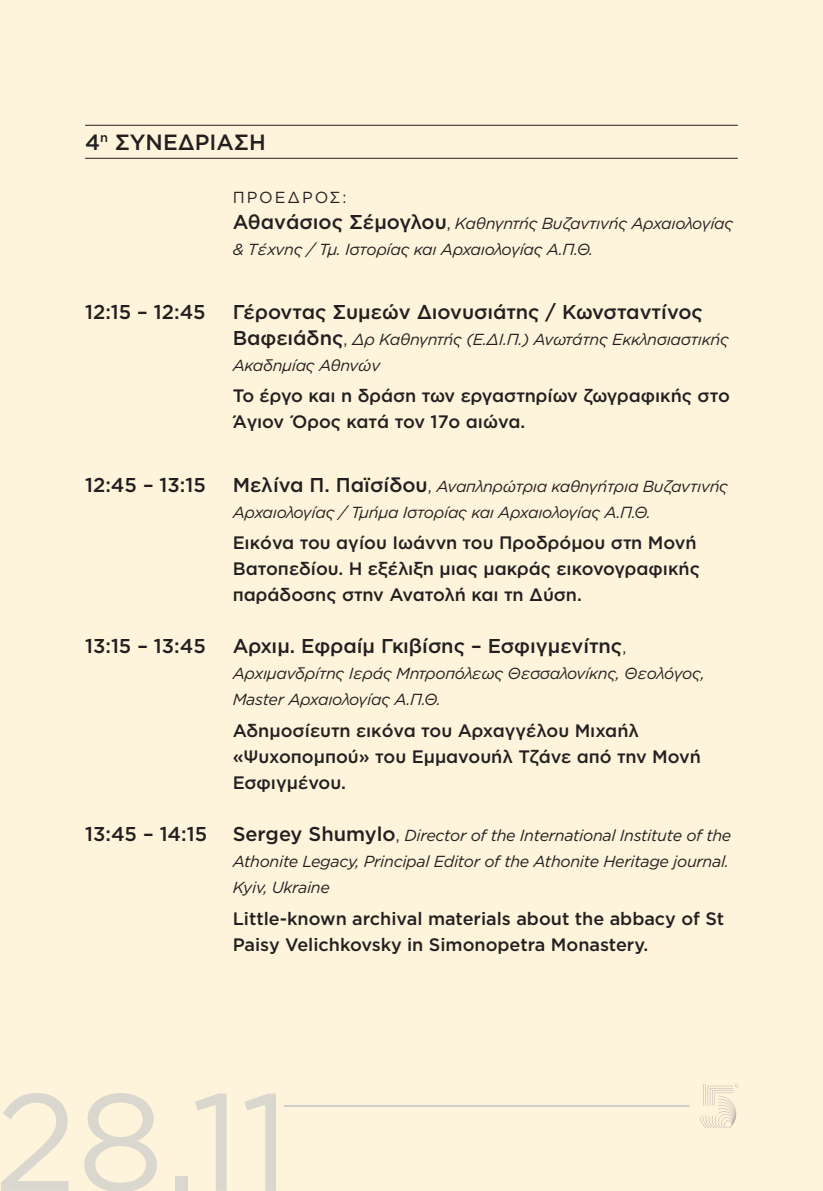
<style>
.page{position:relative;width:823px;height:1191px;background:#fff}
.page>*{position:absolute;margin:0;border:0;box-sizing:border-box;transform-origin:0 0}
.t1{font:138px "Gotham Greek";color:#dad8ce}
.t2{font:500 22px "Gotham Greek";color:#231f20}
.t3{font:500 20px "Gotham Greek";color:#231f20}
.t4{font:500 18px/26px "Gotham Greek";color:#231f20}
.t5{font:italic 16px/26px "Gotham Greek";letter-spacing:-.02em;color:#231f20}
.s1{font-style:normal}
.s2{font-weight:500;font-style:normal;font-size:20px}
.s3{font-weight:400;font-size:16px}
</style>
<div class="page">
<div style="left:0;top:0;width:822px;height:1191px;background:#fef4db"></div>
<hr style="left:85px;top:125px;width:652px;height:1px;background:#231f20">
<hr style="left:85px;top:158px;width:652px;height:1px;background:#231f20">
<svg style="left:700px;top:1084px;width:37px;height:43px"></svg>
<hr style="left:283px;top:1105px;width:406px;height:2px;background:#d3cdcb">
<h2 class="t2" style="left:85px;top:129px;width:182px">4<sup>η</sup> ΣΥΝΕΔΡΙΑΣΗ</h2>
<p class="t3" style="left:85px;top:300px;width:122px">12:15 – 12:45</p>
<p class="t3" style="left:85px;top:473px;width:122px">12:45 – 13:15</p>
<p class="t3" style="left:85px;top:635px;width:122px">13:15 – 13:45</p>
<p class="t3" style="left:85px;top:822px;width:123px">13:45 – 14:15</p>
<p class="t5" style="left:232px;top:184px;width:502px"><span class="s1">ΠΡΟΕΔΡΟΣ:<br></span><span class="s2">Αθανάσιος Σέμογλου</span><span class="s1">,</span> Καθηγητής Βυζαντινής Αρχαιολογίας &amp; Τέχνης / Τμ. Ιστορίας και Αρχαιολογίας Α.Π.Θ.</p>
<p class="t3" style="left:232px;top:300px;width:471px">Γέροντας Συμεών Διονυσιάτης / Κωνσταντίνος</p>
<p class="t5" style="left:232px;top:326px;width:497px"><span class="s2">Βαφειάδης</span><span class="s1">,</span> Δρ Καθηγητής (Ε.ΔΙ.Π.) Ανωτάτης Εκκλησιαστικής<br>Ακαδημίας Αθηνών</p>
<p class="t4" style="left:232px;top:382px;width:498px">Το έργο και η δράση των εργαστηρίων ζωγραφικής στο<br>Άγιον Όρος κατά τον 17ο αιώνα.</p>
<p class="t5" style="left:232px;top:473px;width:496px"><span class="s2">Μελίνα Π. Παϊσίδου</span><span class="s1">,</span> Αναπληρώτρια καθηγήτρια Βυζαντινής<br>Αρχαιολογίας / Τμήμα Ιστορίας και Αρχαιολογίας Α.Π.Θ.</p>
<p class="t4" style="left:232px;top:529px;width:468px">Εικόνα του αγίου Ιωάννη του Προδρόμου στη Μονή<br>Βατοπεδίου. Η εξέλιξη μιας μακράς εικονογραφικής παράδοσης στην Ανατολή και τη Δύση.</p>
<p class="t3" style="left:232px;top:635px;width:395px">Αρχιμ. Εφραίμ Γκιβίσης – Εσφιγμενίτης<span class="s3">,</span></p>
<p class="t5" style="left:232px;top:661px;width:473px">Αρχιμανδρίτης Ιεράς Μητροπόλεως Θεσσαλονίκης, Θεολόγος,<br>Master Αρχαιολογίας Α.Π.Θ.</p>
<p class="t4" style="left:232px;top:717px;width:469px">Αδημοσίευτη εικόνα του Αρχαγγέλου Μιχαήλ «Ψυχοπομπού» του Εμμανουήλ Τζάνε από την Μονή<br>Εσφιγμένου.</p>
<p class="t5" style="left:232px;top:822px;width:500px"><span class="s2">Sergey Shumylo</span><span class="s1">,</span> Director of the International Institute of the<br>Athonite Legacy, Principal Editor of the Athonite Heritage journal.<br>Kyiv, Ukraine</p>
<p class="t4" style="left:232px;top:905px;width:492px">Little-known archival materials about the abbacy of St<br>Paisy Velichkovsky in Simonopetra Monastery.</p>
<h1 class="t1" style="left:-6px;top:1065px;width:297px">28.11</h1>
</div>
